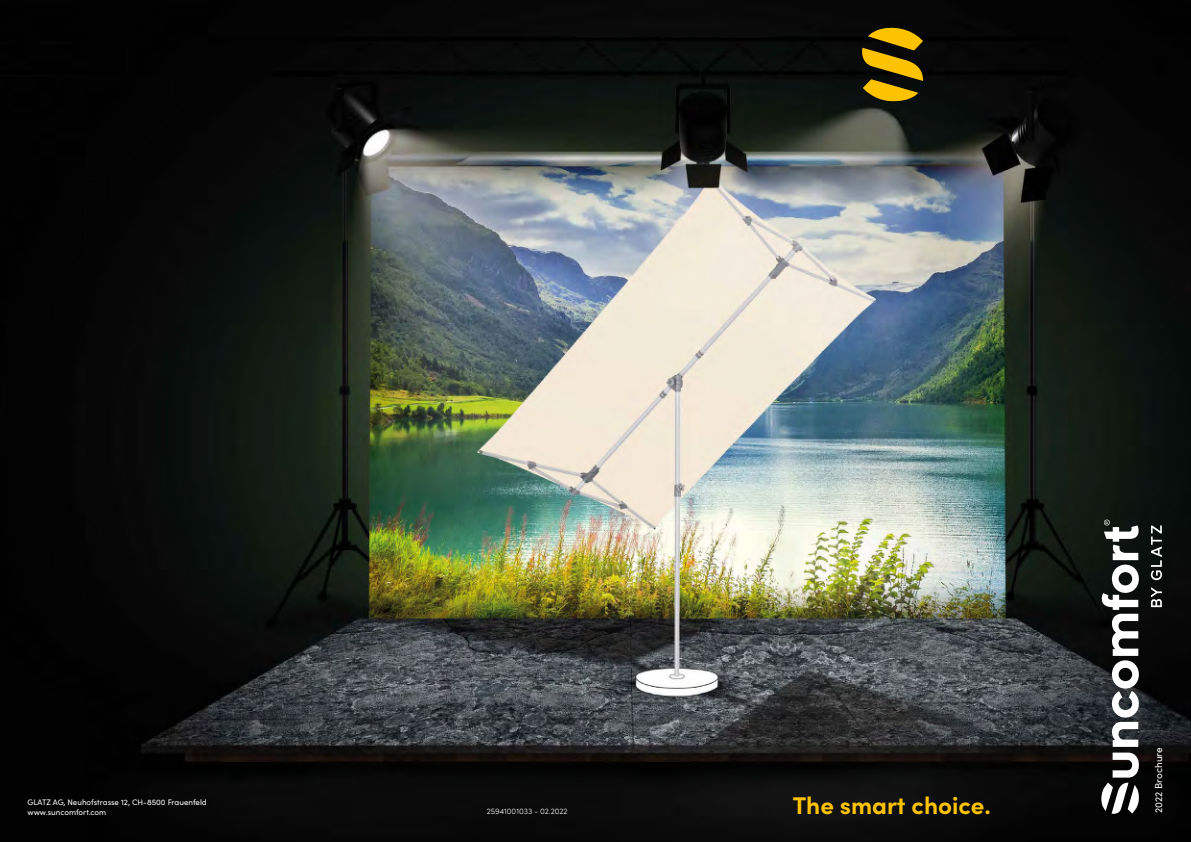
<style>
.page{position:relative;width:1191px;height:842px;background:#fff}
.page>*{position:absolute;margin:0;border:0;box-sizing:border-box;transform-origin:0 0}
.t1{font:700 24.2px "Sofia Pro";color:#fdc300}
.t2{font:10px "Sofia Pro";color:#fff}
.t3{font:8px/10px "Sofia Pro";color:#fff}
.t4{font:300 8px "Sofia Pro";color:#fff}
</style>
<div class="page">
<img style="left:0;top:0;width:595px;height:842px">
<img style="left:595px;top:0;width:596px;height:842px">
<svg style="left:1151px;top:587px;width:10px;height:20px"></svg>
<svg style="left:1150px;top:525px;width:12px;height:55px"></svg>
<svg style="left:1100px;top:520px;width:39px;height:294px"></svg>
<svg style="left:860px;top:27px;width:63px;height:75px"></svg>
<p class="t3" style="left:28px;top:796px;width:181px">GLATZ AG, Neuhofstrasse 12, CH-8500 Frauenfeld www.suncomfort.com</p>
<p class="t4" style="left:487px;top:805px;width:82px">25941001033 - 02.2022</p>
<h1 class="t1" style="left:793px;top:787px;width:199px">The smart choice.</h1>
<p class="t2" style="left:1151px;top:813px;width:67px;rotate:-90deg">2022 Brochure</p>
</div>
